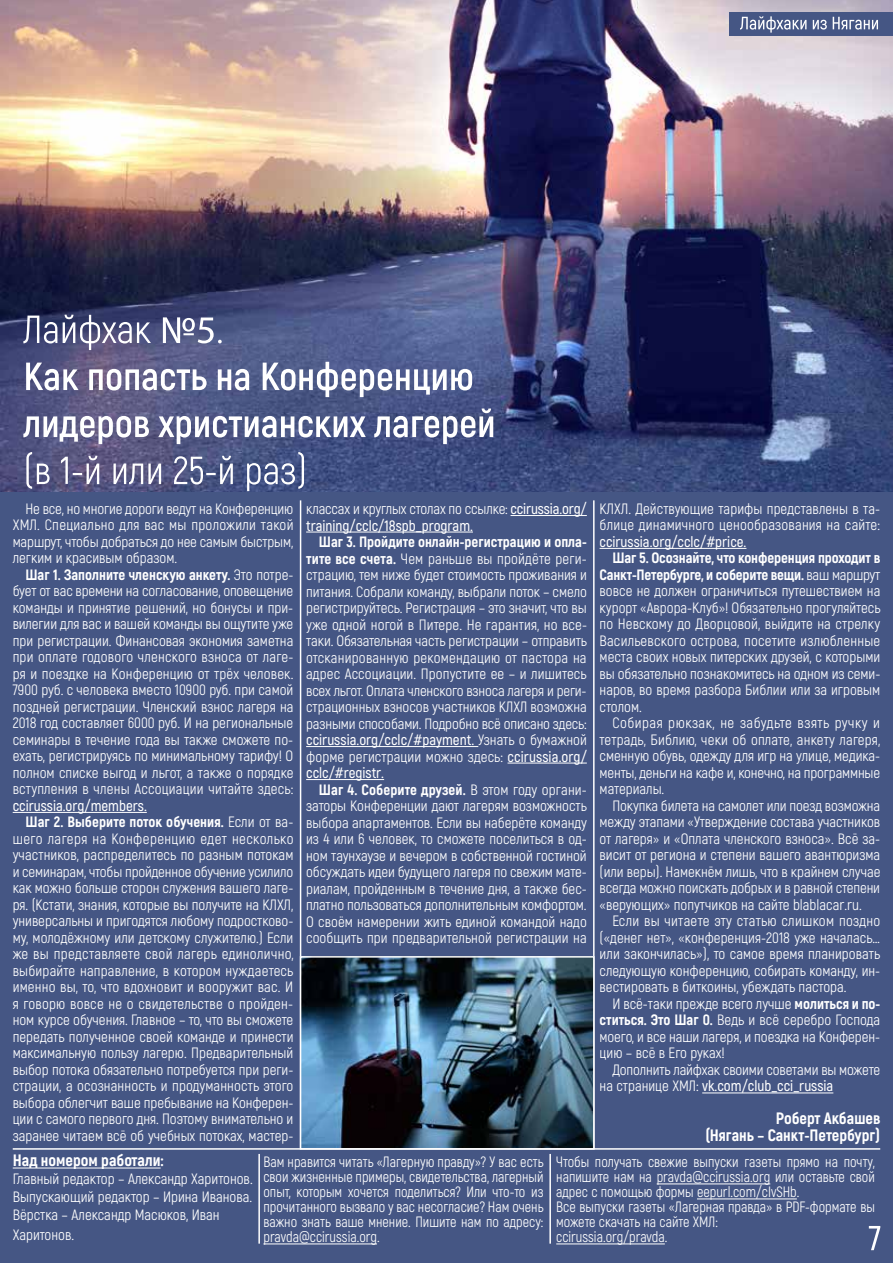
<style>
.page{position:relative;width:893px;height:1263px;background:#455684}
.page>*{position:absolute;margin:0;border:0;box-sizing:border-box;transform-origin:0 0}
.t1{font:800 16.5px/16.5px "Akrobat";color:#fff;text-align:right}
.t2{font:15px/16.5px "Akrobat";color:#fff;text-align:justify}
.t3{font:15px/15px "Akrobat";color:#fff;text-align:justify;scale:.95 1}
.t4{font:600 15px/16.5px "Akrobat";color:#fff}
.t5{font:15px "Akrobat";letter-spacing:.02em;color:#fff}
.t6{font:800 15px "Akrobat";letter-spacing:.005em;color:#fff}
.t7{font:15px "Akrobat";letter-spacing:.025em;color:#fff}
.s1{font-weight:800}
.s2{font-weight:400}
.s3{font-weight:600}
</style>
<div class="page">
<img style="left:0;top:0;width:893px;height:491px">
<div style="left:729px;top:13px;width:164px;height:23px;background:#455684"></div>
<hr style="left:13px;top:812px;width:134px;height:1px;background:#fff">
<hr style="left:511px;top:515px;width:76px;height:1px;background:#fff">
<hr style="left:306px;top:532px;width:167px;height:1px;background:#fff">
<hr style="left:306px;top:746px;width:172px;height:1px;background:#fff">
<hr style="left:507px;top:763px;width:80px;height:1px;background:#fff">
<hr style="left:306px;top:779px;width:78px;height:1px;background:#fff">
<hr style="left:600px;top:548px;width:146px;height:1px;background:#fff">
<hr style="left:702px;top:1092px;width:131px;height:1px;background:#fff">
<hr style="left:300px;top:500px;width:1px;height:648px;background:#fff">
<hr style="left:593px;top:500px;width:2px;height:649px;background:#fff">
<svg style="left:26px;top:452px;width:278px;height:39px"></svg>
<svg style="left:23px;top:408px;width:470px;height:36px"></svg>
<svg style="left:26px;top:362px;width:446px;height:35px"></svg>
<svg style="left:23px;top:315px;width:199px;height:35px"></svg>
<img style="left:303px;top:959px;width:289px;height:188px">
<div style="left:300px;top:956px;width:295px;height:194px;border:2px solid #fff"></div>
<svg style="left:869px;top:1226px;width:11px;height:24px"></svg>
<svg style="left:740px;top:16px;width:138px;height:17px"></svg>
<hr style="left:13px;top:1148px;width:867px;height:2px;background:#fff">
<hr style="left:13px;top:1167px;width:148px;height:1px;background:#fff">
<hr style="left:263px;top:1243px;width:114px;height:1px;background:#fff">
<hr style="left:657px;top:1183px;width:113px;height:1px;background:#fff">
<hr style="left:697px;top:1198px;width:100px;height:1px;background:#fff">
<hr style="left:556px;top:1243px;width:109px;height:1px;background:#fff">
<hr style="left:258px;top:1154px;width:2px;height:89px;background:#fff">
<hr style="left:549px;top:1154px;width:2px;height:89px;background:#fff">
<p class="t2" style="left:13px;top:500px;width:282px;text-indent:13px">Не все, но многие дороги ведут на Конференцию ХМЛ. Специально для вас мы проложили такой маршрут, чтобы добраться до нее самым быстрым, легким и красивым образом.</p>
<p class="t2" style="left:13px;top:566px;width:282px;text-indent:13px"><span class="s1">Шаг 1. Заполните членскую анкету.</span> Это потре&shy;бует от вас времени на согласование, оповещение команды и принятие решений, но бонусы и при&shy;вилегии для вас и вашей команды вы ощутите уже при регистрации. Финансовая экономия заметна при оплате годового членского взноса от лаге&shy;ря и поездке на Конференцию от трёх человек.<br>7900 руб. с человека вместо 10900 руб. при самой поздней регистрации. Членский взнос лагеря на 2018 год составляет 6000 руб. И на региональные семинары в течение года вы также сможете по&shy;ехать, регистрируясь по минимальному тарифу! О полном списке выгод и льгот, а также о порядке вступления в члены Ассоциации читайте здесь:</p>
<p class="t4" style="left:13px;top:797px;width:136px">ccirussia.org/members.</p>
<p class="t6" style="left:25px;top:813px;width:269px">Шаг 2. Выберите поток обучения. <span class="s2">Если от ва-</span></p>
<p class="t7" style="left:13px;top:830px;width:282px">шего лагеря на Конференцию едет несколько</p>
<p class="t2" style="left:13px;top:847px;width:282px">участников, распределитесь по разным потокам</p>
<p class="t2" style="left:13px;top:863px;width:282px">и семинарам, чтобы пройденное обучение усилило</p>
<p class="t2" style="left:13px;top:880px;width:282px">как можно больше сторон служения вашего лаге-</p>
<p class="t2" style="left:13px;top:896px;width:282px">ря. (Кстати, знания, которые вы получите на КЛХЛ,</p>
<p class="t2" style="left:13px;top:913px;width:282px">универсальны и пригодятся любому подростково-</p>
<p class="t2" style="left:13px;top:929px;width:282px">му, молодёжному или детскому служителю.) Если</p>
<p class="t5" style="left:13px;top:945px;width:282px">же вы представляете свой лагерь единолично,</p>
<p class="t2" style="left:13px;top:962px;width:282px">выбирайте направление, в котором нуждаетесь</p>
<p class="t2" style="left:13px;top:979px;width:282px">именно вы, то, что вдохновит и вооружит вас. И</p>
<p class="t2" style="left:13px;top:995px;width:282px">я говорю вовсе не о свидетельстве о пройден-</p>
<p class="t2" style="left:13px;top:1012px;width:282px">ном курсе обучения. Главное – то, что вы сможете</p>
<p class="t2" style="left:13px;top:1028px;width:282px">передать полученное своей команде и принести</p>
<p class="t2" style="left:13px;top:1045px;width:282px">максимальную пользу лагерю. Предварительный</p>
<p class="t2" style="left:13px;top:1061px;width:282px">выбор потока обязательно потребуется при реги-</p>
<p class="t2" style="left:13px;top:1078px;width:282px">страции, а осознанность и продуманность этого</p>
<p class="t2" style="left:13px;top:1094px;width:282px">выбора облегчит ваше пребывание на Конферен-</p>
<p class="t2" style="left:13px;top:1111px;width:282px">ции с самого первого дня. Поэтому внимательно и</p>
<p class="t2" style="left:13px;top:1127px;width:282px">заранее читаем всё об учебных потоках, мастер-</p>
<p class="t4" style="left:306px;top:500px;width:282px"><span class="s2">классах и круглых столах по ссылке:</span> ccirussia.org/ training/cclc/18spb_program.</p>
<p class="t2" style="left:306px;top:533px;width:282px;text-indent:13px"><span class="s1">Шаг 3. Пройдите онлайн-регистрацию и опла&shy;тите все счета.</span> Чем раньше вы пройдёте реги&shy;страцию, тем ниже будет стоимость проживания и питания. Собрали команду, выбрали поток – смело регистрируйтесь. Регистрация – это значит, что вы уже одной ногой в Питере. Не гарантия, но все&shy;таки. Обязательная часть регистрации – отправить отсканированную рекомендацию от пастора на адрес Ассоциации. Пропустите ее – и лишитесь всех льгот. Оплата членского взноса лагеря и реги&shy;страционных взносов участников КЛХЛ возможна разными способами. Подробно всё описано здесь: <span class="s3">ccirussia.org/cclc/#payment.</span> Узнать о бумажной форме регистрации можно здесь: <span class="s3">ccirussia.org/ cclc/#registr.</span></p>
<p class="t2" style="left:306px;top:781px;width:282px;text-indent:13px"><span class="s1">Шаг 4. Соберите друзей.</span> В этом году органи&shy;заторы Конференции дают лагерям возможность выбора апартаментов. Если вы наберёте команду из 4 или 6 человек, то сможете поселиться в од&shy;ном таунхаузе и вечером в собственной гостиной обсуждать идеи будущего лагеря по свежим мате&shy;риалам, пройденным в течение дня, а также бес&shy;платно пользоваться дополнительным комфортом.<br>О своём намерении жить единой командой надо сообщить при предварительной регистрации на</p>
<p class="t2" style="left:600px;top:500px;width:282px">КЛХЛ. Действующие тарифы представлены в та&shy;блице динамичного ценообразования на сайте:</p>
<p class="t4" style="left:600px;top:533px;width:148px">ccirussia.org/cclc/#price.</p>
<p class="t2" style="left:600px;top:550px;width:282px;text-indent:13px"><span class="s1">Шаг 5. Осознайте, что конференция проходит в Санкт-Петербурге, и соберите вещи.</span> ваш маршрут вовсе не должен ограничиться путешествием на курорт «Аврора-Клуб»! Обязательно прогуляйтесь по Невскому до Дворцовой, выйдите на стрелку Васильевского острова, посетите излюбленные места своих новых питерских друзей, с которыми вы обязательно познакомитесь на одном из семи&shy;наров, во время разбора Библии или за игровым столом.</p>
<p class="t2" style="left:600px;top:715px;width:282px;text-indent:13px">Собирая рюкзак, не забудьте взять ручку и тетрадь, Библию, чеки об оплате, анкету лагеря, сменную обувь, одежду для игр на улице, медика&shy;менты, деньги на кафе и, конечно, на программные материалы.</p>
<p class="t2" style="left:600px;top:797px;width:282px;text-indent:13px">Покупка билета на самолет или поезд возможна между этапами «Утверждение состава участников от лагеря» и «Оплата членского взноса». Всё за&shy;висит от региона и степени вашего авантюризма (или веры). Намекнём лишь, что в крайнем случае всегда можно поискать добрых и в равной степени «верующих» попутчиков на сайте blablacar.ru.</p>
<p class="t2" style="left:600px;top:913px;width:282px;text-indent:13px">Если вы читаете эту статью слишком поздно («денег нет», «конференция-2018 уже началась… или закончилась»), то самое время планировать следующую конференцию, собирать команду, ин&shy;вестировать в биткоины, убеждать пастора.</p>
<p class="t2" style="left:600px;top:995px;width:282px;text-indent:13px">И всё-таки прежде всего лучше <span class="s1">молиться и по&shy;ститься. Это Шаг 0.</span> Ведь и всё серебро Господа моего, и все наши лагеря, и поездка на Конферен&shy;цию – всё в Его руках!</p>
<p class="t2" style="left:600px;top:1061px;width:282px;text-indent:13px">Дополнить лайфхак своими советами вы можете на странице ХМЛ: <span class="s3">vk.com/club_cci_russia</span></p>
<p class="t1" style="left:705px;top:1110px;width:176px">Роберт Акбашев<br>(Нягань – Санкт-Петербург)</p>
<p class="t1" style="left:13px;top:1152px;width:152px">Над номером работали:</p>
<p class="t2" style="left:13px;top:1170px;width:241px;line-height:18px">Главный редактор – Александр Харитонов.<br>Выпускающий редактор – Ирина Иванова.<br>Вёрстка – Александр Масюков, Иван</p>
<p class="t2" style="left:13px;top:1227px;width:63px">Харитонов.</p>
<p class="t3" style="left:263px;top:1155px;width:296px">Вам нравится читать «Лагерную правду»? У вас есть свои жизненные примеры, свидетельства, лагерный опыт, которым хочется поделиться? Или что-то из прочитанного вызвало у вас несогласие? Нам очень важно знать ваше мнение. Пишите нам по адресу: pravda@ccirussia.org.</p>
<p class="t3" style="left:556px;top:1155px;width:337px;text-align:left">Чтобы получать свежие выпуски газеты прямо на почту, напишите нам на pravda@ccirussia.org или оставьте свой адрес с помощью формы eepurl.com/cIvSHb.<br>Все выпуски газеты «Лагерная правда» в PDF-формате вы можете скачать на сайте ХМЛ:<br>ccirussia.org/pravda.</p>
</div>
